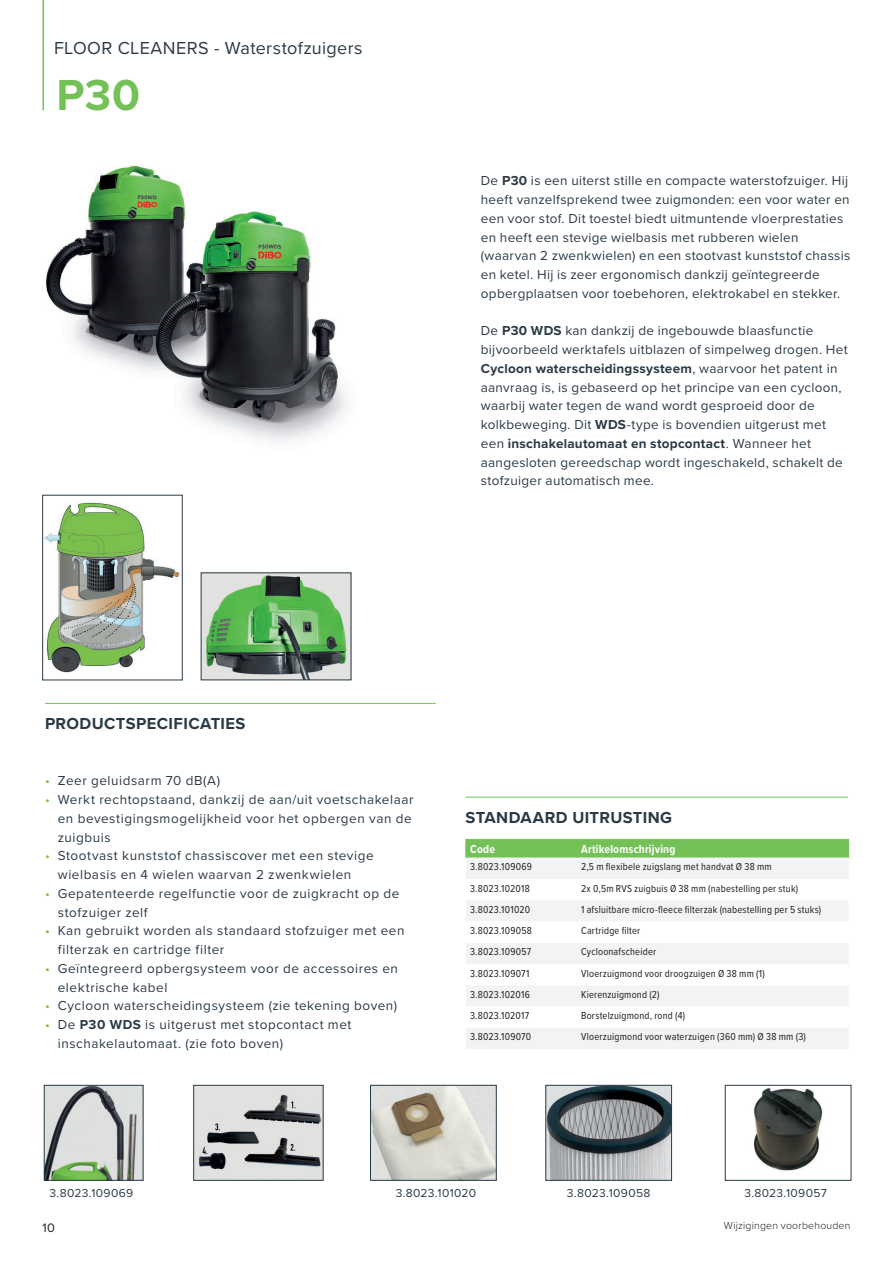
<style>
.page{position:relative;width:893px;height:1263px;background:#fff}
.page>*{position:absolute;margin:0;border:0;box-sizing:border-box;transform-origin:0 0}
.t1{font:700 45px "Proxima Nova";color:#74c158}
.t2{font:18px "Proxima Nova";letter-spacing:.02em;color:#293a45}
.t3{font:700 16.5px "Proxima Nova";letter-spacing:.025em;color:#293a45}
.t4{font:13.5px/18.8px "Proxima Nova";letter-spacing:.02em;color:#2a3b46}
.t5{font:13.5px/18.8px "Proxima Nova";letter-spacing:.04em;color:#293a45}
.t6{font:12.75px "Proxima Nova";color:#231f20}
.t7{font:12px "Proxima Nova";letter-spacing:.025em;color:#2a3b46}
.t8{font:700 12px "Proxima Nova Cond";letter-spacing:.015em;color:#fff}
.t9{font:10.5px "Proxima Nova Cond";letter-spacing:.02em;color:#231f20}
.t10{font:300 10.5px "Proxima Nova";letter-spacing:.02em;color:#231f20}
.s1{font-weight:700;color:#293a45}
.s2{color:#7bc144}
.s3{font-weight:700}
</style>
<div class="page">
<img style="left:203px;top:575px;width:146px;height:103px">
<img style="left:64px;top:165px;width:121px;height:82px">
<img style="left:46px;top:247px;width:106px;height:124px">
<img style="left:232px;top:211px;width:80px;height:95px">
<img style="left:196px;top:306px;width:151px;height:136px">
<img style="left:152px;top:205px;width:80px;height:173px">
<img style="left:46px;top:1087px;width:95px;height:91px">
<div style="left:44px;top:1085px;width:99px;height:95px;border:1px solid #293a45"></div>
<img style="left:195px;top:1087px;width:126px;height:91px">
<div style="left:193px;top:1085px;width:130px;height:95px;border:1px solid #293a45"></div>
<img style="left:372px;top:1087px;width:122px;height:91px">
<div style="left:370px;top:1085px;width:126px;height:95px;border:1px solid #293a45"></div>
<img style="left:548px;top:1087px;width:122px;height:91px">
<div style="left:546px;top:1085px;width:126px;height:95px;border:1px solid #293a45"></div>
<img style="left:753px;top:1087px;width:70px;height:84px">
<div style="left:725px;top:1085px;width:126px;height:95px;border:1px solid #293a45"></div>
<img style="left:45px;top:502px;width:135px;height:171px">
<hr style="left:43px;top:0;width:1px;height:110px;background:#74c158">
<hr style="left:45px;top:703px;width:391px;height:1px;background:#74c158">
<hr style="left:465px;top:797px;width:383px;height:1px;background:#74c158">
<div style="left:466px;top:858px;width:382px;height:191px;background:#f2f3f4"></div>
<svg style="left:466px;top:879px;width:382px;height:149px"></svg>
<div style="left:465px;top:839px;width:384px;height:19px;background:#74c158"></div>
<h2 class="t2" style="left:54px;top:35px;width:310px">FLOOR CLEANERS - Waterstofzuigers</h2>
<h1 class="t1" style="left:56px;top:62px;width:85px">P30</h1>
<p class="t4" style="left:481px;top:171px;width:371px">De <span class="s1">P30</span> is een uiterst stille en compacte waterstofzuiger. Hij heeft vanzelfsprekend twee zuigmonden: een voor water en een voor stof. Dit toestel biedt uitmuntende vloerprestaties en heeft een stevige wielbasis met rubberen wielen (waarvan 2 zwenkwielen) en een stootvast kunststof chassis en ketel. Hij is zeer ergonomisch dankzij geïntegreerde opbergplaatsen voor toebehoren, elektrokabel en stekker.</p>
<p class="t4" style="left:481px;top:321px;width:368px">De <span class="s1">P30 WDS</span> kan dankzij de ingebouwde blaasfunctie bijvoorbeeld werktafels uitblazen of simpelweg drogen. Het <span class="s1">Cycloon waterscheidingssysteem</span>, waarvoor het patent in aanvraag is, is gebaseerd op het principe van een cycloon, waarbij water tegen de wand wordt gesproeid door de kolkbeweging. Dit <span class="s1">WDS</span>-type is bovendien uitgerust met een <span class="s1">inschakelautomaat en stopcontact</span>. Wanneer het aangesloten gereedschap wordt ingeschakeld, schakelt de stofzuiger automatisch mee.</p>
<p class="t3" style="left:45px;top:711px;width:202px">PRODUCTSPECIFICATIES</p>
<p class="t5" style="left:45px;top:771px;width:177px"><span class="s2">•</span> Zeer geluidsarm 70 dB(A)</p>
<p class="t5" style="left:58px;top:790px;width:357px;text-indent:-13px"><span class="s2">•</span> Werkt rechtopstaand, dankzij de aan/uit voetschakelaar en bevestigingsmogelijkheid voor het opbergen van de zuigbuis</p>
<p class="t5" style="left:58px;top:846px;width:317px;text-indent:-13px"><span class="s2">•</span> Stootvast kunststof chassiscover met een stevige wielbasis en 4 wielen waarvan 2 zwenkwielen</p>
<p class="t5" style="left:58px;top:883px;width:343px;text-indent:-13px"><span class="s2">•</span> Gepatenteerde regelfunctie voor de zuigkracht op de stofzuiger zelf</p>
<p class="t5" style="left:58px;top:921px;width:348px;text-indent:-13px"><span class="s2">•</span> Kan gebruikt worden als standaard stofzuiger met een filterzak en cartridge filter</p>
<p class="t5" style="left:58px;top:958px;width:342px;text-indent:-13px"><span class="s2">•</span> Geïntegreerd opbergsysteem voor de accessoires en elektrische kabel</p>
<p class="t5" style="left:45px;top:996px;width:354px"><span class="s2">•</span> Cycloon waterscheidingsysteem (zie tekening boven)</p>
<p class="t5" style="left:58px;top:1015px;width:295px;text-indent:-13px"><span class="s2">•</span> De <span class="s3">P30 WDS</span> is uitgerust met stopcontact met inschakelautomaat. (zie foto boven)</p>
<p class="t3" style="left:465px;top:805px;width:208px">STANDAARD UITRUSTING</p>
<p class="t8" style="left:470px;top:841px;width:27px">Code</p>
<p class="t8" style="left:581px;top:841px;width:96px">Artikelomschrijving</p>
<p class="t9" style="left:470px;top:859px;width:63px">3.8023.109069</p>
<p class="t9" style="left:581px;top:859px;width:192px">2,5 m flexibele zuigslang met handvat Ø 38 mm</p>
<p class="t9" style="left:470px;top:880px;width:61px">3.8023.102018</p>
<p class="t9" style="left:581px;top:880px;width:219px">2x 0,5m RVS zuigbuis Ø 38 mm (nabestelling per stuk)</p>
<p class="t9" style="left:470px;top:901px;width:61px">3.8023.101020</p>
<p class="t9" style="left:581px;top:901px;width:242px">1 afsluitbare micro-fleece filterzak (nabestelling per 5 stuks)</p>
<p class="t9" style="left:470px;top:923px;width:63px">3.8023.109058</p>
<p class="t9" style="left:581px;top:923px;width:61px">Cartridge filter</p>
<p class="t9" style="left:470px;top:944px;width:63px">3.8023.109057</p>
<p class="t9" style="left:581px;top:944px;width:77px">Cycloonafscheider</p>
<p class="t9" style="left:470px;top:965px;width:61px">3.8023.109071</p>
<p class="t9" style="left:581px;top:965px;width:185px">Vloerzuigmond voor droogzuigen Ø 38 mm (1)</p>
<p class="t9" style="left:470px;top:987px;width:61px">3.8023.102016</p>
<p class="t9" style="left:581px;top:987px;width:80px">Kierenzuigmond (2)</p>
<p class="t9" style="left:470px;top:1008px;width:60px">3.8023.102017</p>
<p class="t9" style="left:581px;top:1008px;width:106px">Borstelzuigmond, rond (4)</p>
<p class="t9" style="left:470px;top:1029px;width:63px">3.8023.109070</p>
<p class="t9" style="left:581px;top:1029px;width:226px">Vloerzuigmond voor waterzuigen (360 mm) Ø 38 mm (3)</p>
<p class="t7" style="left:50px;top:1184px;width:85px">3.8023.109069</p>
<p class="t7" style="left:396px;top:1184px;width:82px">3.8023.101020</p>
<p class="t7" style="left:567px;top:1184px;width:85px">3.8023.109058</p>
<p class="t7" style="left:744px;top:1184px;width:84px">3.8023.109057</p>
<p class="t6" style="left:43px;top:1218px;width:14px">10</p>
<p class="t10" style="left:724px;top:1218px;width:128px">Wijzigingen voorbehouden</p>
</div>
